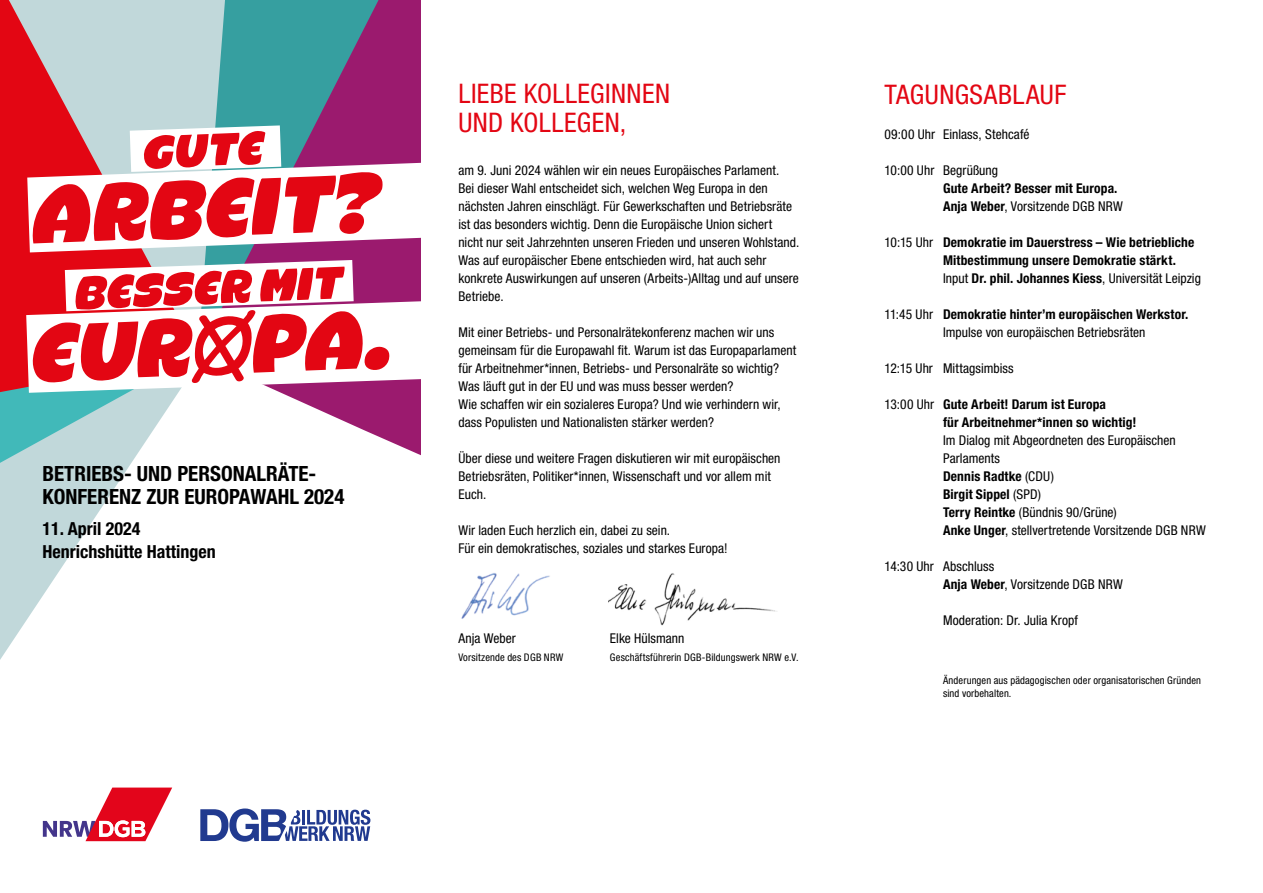
<style>
.page{position:relative;width:1263px;height:893px;background:#fff}
.page>*{position:absolute;margin:0;border:0;box-sizing:border-box;transform-origin:0 0}
.t1{font:condensed 27px/28.5px "Helvetica Neue LT Std";letter-spacing:.015em;color:#e30613}
.t2{font:700 condensed 21px/22.5px "Helvetica Neue LT Pro";color:#000}
.t3{font:700 condensed 18px/22.5px "Helvetica Neue LT Std";color:#000}
.t4{font:condensed 13.5px/18px "Helvetica Neue LT Std";letter-spacing:.005em;color:#000}
.t5{font:700 condensed 13.5px/18px "Helvetica Neue LT Std";letter-spacing:.01em;color:#000}
.t6{font:condensed 10.5px/13.5px "Helvetica Neue LT Std";letter-spacing:.01em;color:#000}
.s1{font-weight:400}
.s2{font-weight:700}
</style>
<div class="page">
<svg style="left:0;top:463px;width:131px;height:197px"></svg>
<div style="left:379px;top:0;width:42px;height:260px;background:#9b1a6e"></div>
<svg style="left:199px;top:0;width:180px;height:260px;background:#5b8b9d"></svg>
<svg style="left:0;top:0;width:199px;height:260px;background:#cc9298"></svg>
<svg style="left:200px;top:808px;width:170px;height:34px"></svg>
<img style="left:461px;top:573px;width:89px;height:46px">
<img style="left:608px;top:573px;width:169px;height:53px">
<svg style="left:43px;top:787px;width:129px;height:54px"></svg>
<svg style="left:27px;top:125px;width:394px;height:127px"></svg>
<svg style="left:0;top:260px;width:421px;height:203px"></svg>
<h2 class="t2" style="left:43px;top:462px;width:303px">BETRIEBS- UND PERSONALRÄTE-<br>KONFERENZ ZUR EUROPAWAHL 2024</h2>
<h3 class="t3" style="left:43px;top:517px;width:175px">11. April 2024<br>Henrichshütte Hattingen</h3>
<h1 class="t1" style="left:458px;top:79px;width:213px">LIEBE KOLLEGINNEN<br>UND KOLLEGEN,</h1>
<p class="t4" style="left:458px;top:161px;width:342px">am 9. Juni 2024 wählen wir ein neues Europäisches Parlament.<br>Bei dieser Wahl entscheidet sich, welchen Weg Europa in den nächsten Jahren einschlägt. Für Gewerkschaften und Betriebsräte ist das besonders wichtig. Denn die Europäische Union sichert nicht nur seit Jahrzehnten unseren Frieden und unseren Wohlstand.<br>Was auf europäischer Ebene entschieden wird, hat auch sehr konkrete Auswirkungen auf unseren (Arbeits-)Alltag und auf unsere Betriebe.</p>
<p class="t4" style="left:458px;top:323px;width:339px">Mit einer Betriebs- und Personalrätekonferenz machen wir uns gemeinsam für die Europawahl fit. Warum ist das Europaparlament für Arbeitnehmer*innen, Betriebs- und Personalräte so wichtig?<br>Was läuft gut in der EU und was muss besser werden?<br>Wie schaffen wir ein sozialeres Europa? Und wie verhindern wir, dass Populisten und Nationalisten stärker werden?</p>
<p class="t4" style="left:458px;top:449px;width:324px">Über diese und weitere Fragen diskutieren wir mit europäischen<br>Betriebsräten, Politiker*innen, Wissenschaft und vor allem mit<br>Euch.</p>
<p class="t4" style="left:458px;top:521px;width:271px">Wir laden Euch herzlich ein, dabei zu sein.<br>Für ein demokratisches, soziales und starkes Europa!</p>
<p class="t4" style="left:458px;top:629px;width:59px">Anja Weber</p>
<p class="t4" style="left:610px;top:629px;width:76px">Elke Hülsmann</p>
<p class="t6" style="left:458px;top:651px;width:107px">Vorsitzende des DGB NRW</p>
<p class="t6" style="left:610px;top:651px;width:190px">Geschäftsführerin DGB-Bildungswerk NRW e.V.</p>
<h1 class="t1" style="left:884px;top:80px;width:183px">TAGUNGSABLAUF</h1>
<p class="t4" style="left:884px;top:125px;width:147px">09:00 Uhr Einlass, Stehcafé</p>
<p class="t4" style="left:884px;top:161px;width:115px">10:00 Uhr Begrüßung</p>
<p class="t5" style="left:943px;top:179px;width:181px">Gute Arbeit? Besser mit Europa.<br>Anja Weber<span class="s1">, Vorsitzende DGB NRW</span></p>
<p class="t5" style="left:943px;top:233px;width:259px;text-indent:-58px"><span class="s1">10:15 Uhr</span> Demokratie im Dauerstress – Wie betriebliche<br>Mitbestimmung unsere Demokratie stärkt.<br><span class="s1">Input</span> Dr. phil. Johannes Kiess<span class="s1">, Universität Leipzig</span></p>
<p class="t4" style="left:943px;top:305px;width:247px;text-indent:-58px">11:45 Uhr <span class="s2">Demokratie hinter’m europäischen Werkstor.<br></span>Impulse von europäischen Betriebsräten</p>
<p class="t4" style="left:884px;top:359px;width:131px">12:15 Uhr Mittagsimbiss</p>
<p class="t5" style="left:943px;top:395px;width:195px;text-indent:-58px"><span class="s1">13:00 Uhr</span> Gute Arbeit! Darum ist Europa<br>für Arbeitnehmer*innen so wichtig!</p>
<p class="t4" style="left:943px;top:431px;width:264px">Im Dialog mit Abgeordneten des Europäischen<br>Parlaments<br><span class="s2">Dennis Radtke</span> (CDU)<br><span class="s2">Birgit Sippel</span> (SPD)<br><span class="s2">Terry Reintke</span> (Bündnis 90/Grüne)<br><span class="s2">Anke Unger</span>, stellvertretende Vorsitzende DGB NRW</p>
<p class="t4" style="left:943px;top:557px;width:181px;text-indent:-58px">14:30 Uhr Abschluss<br><span class="s2">Anja Weber</span>, Vorsitzende DGB NRW</p>
<p class="t4" style="left:943px;top:611px;width:136px">Moderation: Dr. Julia Kropf</p>
<p class="t6" style="left:943px;top:673px;width:259px">Änderungen aus pädagogischen oder organisatorischen Gründen sind vorbehalten.</p>
</div>
